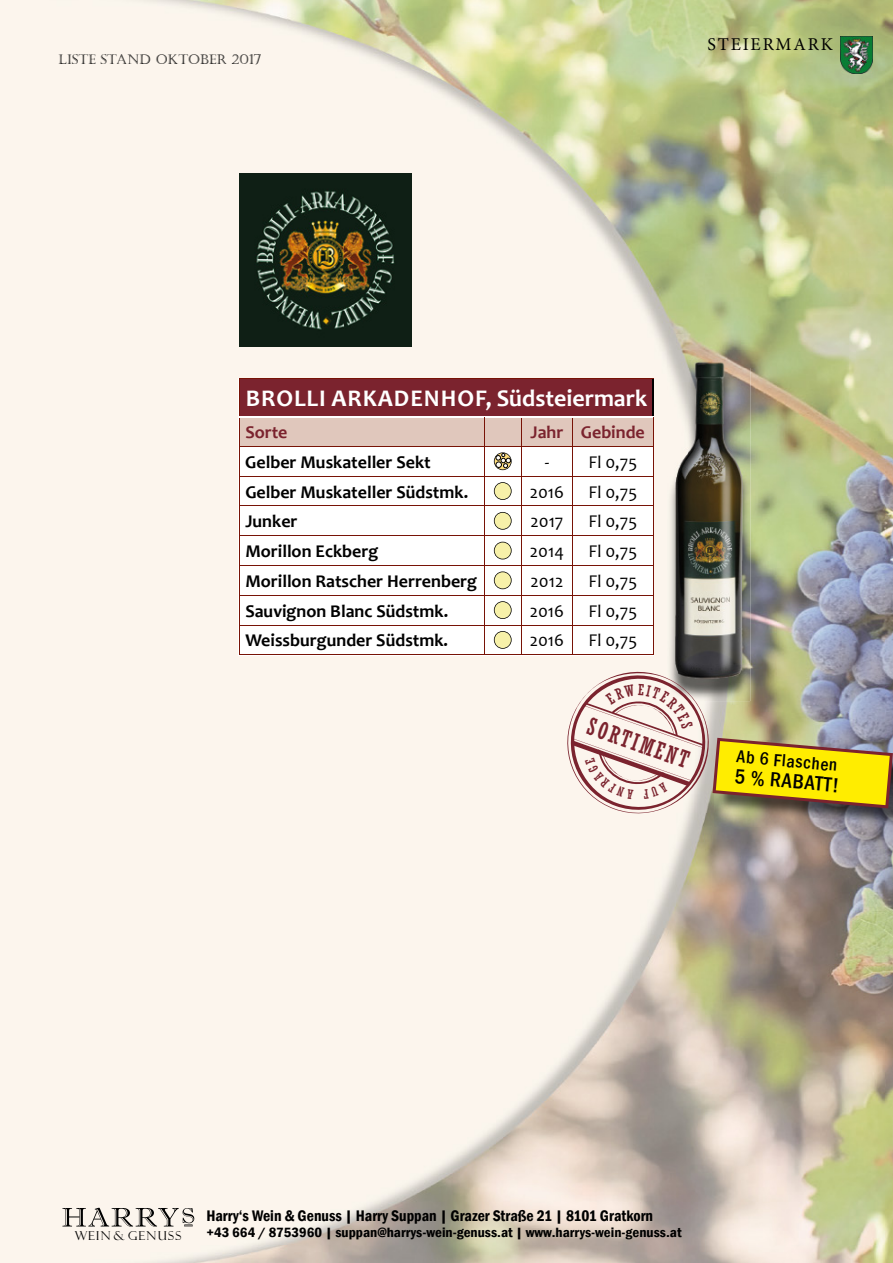
<style>
.page{position:relative;width:893px;height:1263px;background:#fff}
.page>*{position:absolute;margin:0;border:0;box-sizing:border-box;transform-origin:0 0}
.t1{font:700 24px "Candara";letter-spacing:.04em;color:#fff}
.t2{font:condensed 23.4px "Rockwell";color:#7b232e}
.t3{font:500 condensed 21px "Franklin Gothic";color:#000}
.t4{font:700 18px "Candara";color:#000}
.t5{font:18px "Candara";color:#000}
.t6{font:700 18px "Candara";color:#7b232e}
.t7{font:500 condensed 18px "Franklin Gothic";color:#000}
.t8{font:18px "Minion Pro";letter-spacing:.1em;color:#000}
.t9{font:600 condensed 15.75px "Franklin Gothic";color:#000}
.t10{font:600 condensed 13.8px "Franklin Gothic";color:#000;scale:1.09 1}
.t11{font:13.5px "Castellar";color:#000}
.t12{font:12.3px "Felix Titling";letter-spacing:.105em;color:#000}
</style>
<div class="page">
<img style="left:0;top:0;width:893px;height:1263px">
<svg style="left:56px;top:1203px;width:145px;height:39px;background:#e0d9d2"></svg>
<img style="left:239px;top:174px;width:173px;height:172px">
<img style="left:667px;top:351px;width:83px;height:312px">
<img style="left:668px;top:368px;width:82px;height:295px">
<img style="left:841px;top:36px;width:32px;height:37px">
<img style="left:715px;top:822px;width:178px;height:5px">
<div style="left:239px;top:378px;width:415px;height:277px;background:#fff"></div>
<div style="left:239px;top:378px;width:414px;height:39px;background:#7b232e"></div>
<hr style="left:652px;top:379px;width:2px;height:37px;background:#000">
<hr style="left:239px;top:379px;width:1px;height:38px;background:#781306">
<hr style="left:239px;top:378px;width:245px;height:1px;background:#781306">
<hr style="left:484px;top:378px;width:37px;height:1px;background:#781306">
<hr style="left:521px;top:378px;width:51px;height:1px;background:#781306">
<hr style="left:572px;top:378px;width:82px;height:1px;background:#781306">
<hr style="left:240px;top:416px;width:244px;height:1px;background:#fff">
<hr style="left:484px;top:416px;width:37px;height:1px;background:#fff">
<hr style="left:521px;top:416px;width:51px;height:1px;background:#fff">
<hr style="left:572px;top:416px;width:82px;height:1px;background:#fff">
<hr style="left:239px;top:476px;width:1px;height:30px;background:#781306">
<hr style="left:239px;top:476px;width:245px;height:1px;background:#781306">
<hr style="left:484px;top:476px;width:37px;height:1px;background:#781306">
<hr style="left:484px;top:476px;width:1px;height:30px;background:#781306">
<hr style="left:521px;top:476px;width:1px;height:30px;background:#781306">
<hr style="left:521px;top:476px;width:51px;height:1px;background:#781306">
<hr style="left:572px;top:476px;width:1px;height:30px;background:#781306">
<hr style="left:572px;top:476px;width:82px;height:1px;background:#781306">
<hr style="left:653px;top:476px;width:1px;height:30px;background:#781306">
<hr style="left:239px;top:506px;width:245px;height:1px;background:#781306">
<hr style="left:484px;top:506px;width:37px;height:1px;background:#781306">
<hr style="left:521px;top:506px;width:51px;height:1px;background:#781306">
<hr style="left:572px;top:506px;width:82px;height:1px;background:#781306">
<hr style="left:239px;top:535px;width:245px;height:1px;background:#781306">
<hr style="left:484px;top:535px;width:37px;height:1px;background:#781306">
<hr style="left:521px;top:535px;width:51px;height:1px;background:#781306">
<hr style="left:572px;top:535px;width:82px;height:1px;background:#781306">
<svg style="left:239px;top:507px;width:1px;height:147px"></svg>
<hr style="left:239px;top:565px;width:245px;height:1px;background:#781306">
<hr style="left:484px;top:565px;width:37px;height:1px;background:#781306">
<hr style="left:239px;top:595px;width:245px;height:1px;background:#781306">
<hr style="left:484px;top:595px;width:37px;height:1px;background:#781306">
<hr style="left:239px;top:625px;width:245px;height:1px;background:#781306">
<hr style="left:484px;top:625px;width:37px;height:1px;background:#781306">
<hr style="left:239px;top:654px;width:245px;height:1px;background:#781306">
<hr style="left:484px;top:654px;width:37px;height:1px;background:#781306">
<svg style="left:484px;top:507px;width:1px;height:147px"></svg>
<svg style="left:521px;top:507px;width:1px;height:147px"></svg>
<hr style="left:521px;top:565px;width:51px;height:1px;background:#781306">
<hr style="left:521px;top:595px;width:51px;height:1px;background:#781306">
<hr style="left:521px;top:625px;width:51px;height:1px;background:#781306">
<hr style="left:521px;top:654px;width:51px;height:1px;background:#781306">
<svg style="left:572px;top:507px;width:1px;height:147px"></svg>
<hr style="left:572px;top:565px;width:82px;height:1px;background:#781306">
<hr style="left:572px;top:595px;width:82px;height:1px;background:#781306">
<hr style="left:572px;top:625px;width:82px;height:1px;background:#781306">
<hr style="left:572px;top:654px;width:82px;height:1px;background:#781306">
<svg style="left:653px;top:507px;width:1px;height:147px"></svg>
<svg style="left:239px;top:417px;width:415px;height:59px"></svg>
<svg style="left:494px;top:482px;width:18px;height:18px"></svg>
<svg style="left:494px;top:512px;width:18px;height:18px"></svg>
<svg style="left:494px;top:542px;width:18px;height:17px"></svg>
<svg style="left:494px;top:571px;width:18px;height:18px"></svg>
<svg style="left:494px;top:601px;width:18px;height:18px"></svg>
<svg style="left:494px;top:631px;width:18px;height:18px"></svg>
<img style="left:558px;top:663px;width:335px;height:159px">
<p class="t11" style="left:58px;top:51px;width:204px">LISTE STAND OKTOBER 2017</p>
<p class="t11" style="left:54px;top:51px;width:202px">PREISLISTE STAND MAI 2016</p>
<p class="t8" style="left:708px;top:32px;width:127px">STEIERMARK</p>
<h1 class="t1" style="left:246px;top:383px;width:403px">BROLLI ARKADENHOF, Südsteiermark</h1>
<p class="t6" style="left:245px;top:421px;width:44px">Sorte</p>
<p class="t6" style="left:530px;top:421px;width:116px">Jahr Gebinde</p>
<p class="t4" style="left:245px;top:451px;width:187px">Gelber Muskateller Sekt</p>
<p class="t5" style="left:545px;top:451px;width:94px">- Fl 0,75</p>
<p class="t4" style="left:245px;top:480px;width:224px">Gelber Muskateller Südstmk.</p>
<p class="t5" style="left:530px;top:480px;width:36px">2016</p>
<p class="t5" style="left:589px;top:480px;width:50px">Fl 0,75</p>
<p class="t4" style="left:245px;top:510px;width:54px">Junker</p>
<p class="t5" style="left:530px;top:510px;width:35px">2017</p>
<p class="t5" style="left:589px;top:510px;width:50px">Fl 0,75</p>
<p class="t4" style="left:245px;top:540px;width:134px">Morillon Eckberg</p>
<p class="t5" style="left:530px;top:540px;width:36px">2014</p>
<p class="t5" style="left:589px;top:540px;width:50px">Fl 0,75</p>
<p class="t4" style="left:245px;top:570px;width:233px">Morillon Ratscher Herrenberg</p>
<p class="t5" style="left:531px;top:570px;width:34px">2012</p>
<p class="t5" style="left:589px;top:570px;width:50px">Fl 0,75</p>
<p class="t4" style="left:245px;top:599px;width:204px">Sauvignon Blanc Südstmk.</p>
<p class="t5" style="left:530px;top:599px;width:36px">2016</p>
<p class="t5" style="left:589px;top:599px;width:50px">Fl 0,75</p>
<p class="t4" style="left:245px;top:629px;width:204px">Weissburgunder Südstmk.</p>
<p class="t5" style="left:530px;top:629px;width:36px">2016</p>
<p class="t5" style="left:589px;top:629px;width:50px">Fl 0,75</p>
<p class="t2" style="left:592px;top:713px;width:108px;rotate:19deg">SORTIMENT</p>
<p class="t7" style="left:738px;top:744px;width:103px;rotate:5deg">Ab 6 Flaschen</p>
<p class="t3" style="left:736px;top:762px;width:106px;rotate:5deg">5 % RABATT!</p>
<p class="t9" style="left:206px;top:1205px;width:448px">Harry‘s Wein &amp; Genuss | Harry Suppan | Grazer Straße 21 | 8101 Gratkorn</p>
<p class="t12" style="left:75px;top:1228px;width:108px">WEIN &amp; GENUSS</p>
<p class="t10" style="left:206px;top:1223px;width:437px">+43 664 / 8753960 | suppan@harrys-wein-genuss.at | www.harrys-wein-genuss.at</p>
</div>
